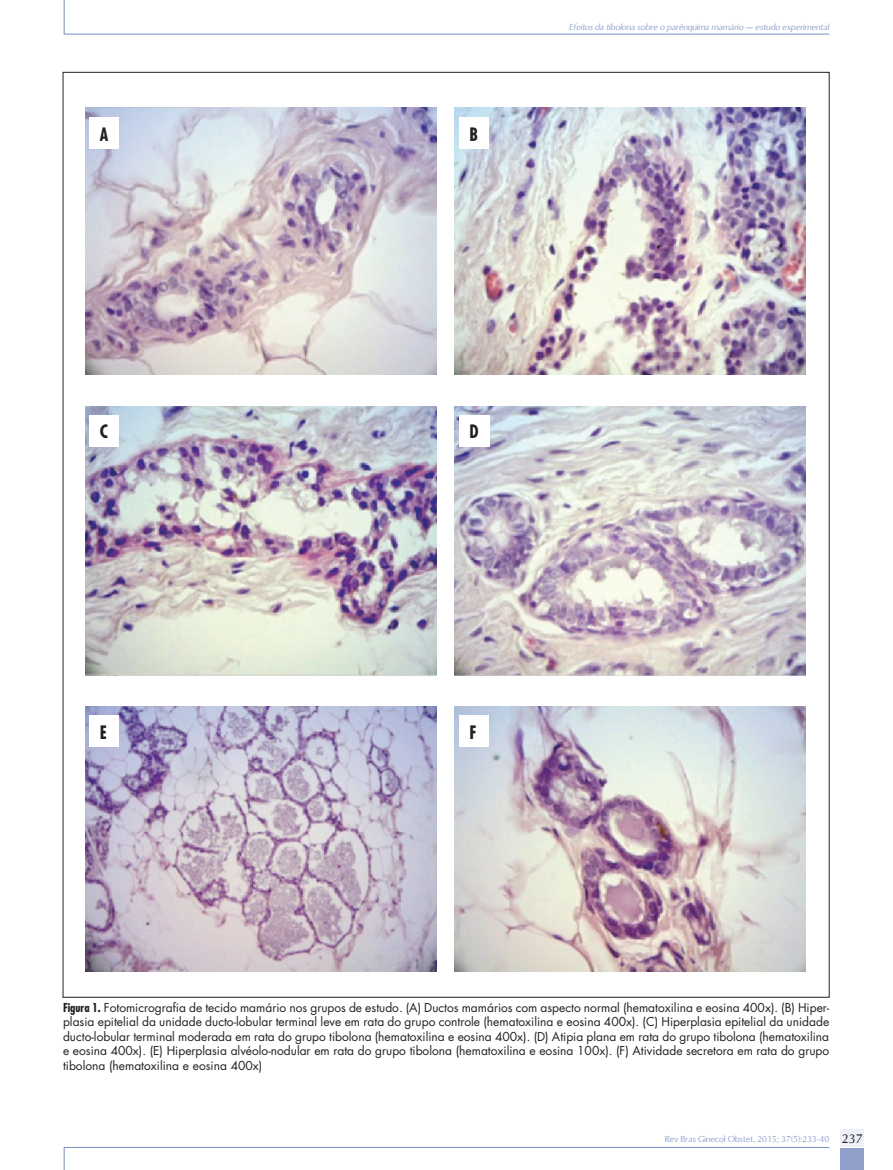
<style>
.page{position:relative;width:893px;height:1170px;background:#fff}
.page>*{position:absolute;margin:0;border:0;box-sizing:border-box;transform-origin:0 0}
.t1{font:700 condensed 18px "Futura Std";color:#231f20}
.t2{font:700 condensed 18px "Futura Std";color:#231f20;scale:.9 1}
.t3{font:700 condensed 18px "Futura Std";color:#231f20;scale:.96 1}
.t4{font:12px/14.4px "Futura Std";color:#231f20;text-align:justify}
.t5{font:italic 8.25px "Omni";color:#90a0cd}
.t6{font:8.25px "Omni";color:#90a0cd}
.s1{font-weight:700;font-stretch:condensed}
.s2{font-size:12px;color:#231f20}
</style>
<div class="page">
<svg style="left:63px;top:1147px;width:767px;height:22px"></svg>
<div style="left:840px;top:1148px;width:24px;height:21px;background:#8f9fc9"></div>
<div style="left:840px;top:1128px;width:24px;height:17px;background:#edf0f7"></div>
<svg style="left:63px;top:0;width:767px;height:35px"></svg>
<img style="left:85px;top:107px;width:352px;height:268px">
<img style="left:455px;top:107px;width:351px;height:268px">
<div style="left:89px;top:117px;width:30px;height:32px;background:#fff"></div>
<div style="left:459px;top:117px;width:30px;height:32px;background:#fff"></div>
<img style="left:85px;top:406px;width:352px;height:269px">
<img style="left:455px;top:406px;width:351px;height:269px">
<div style="left:89px;top:415px;width:30px;height:31px;background:#fff"></div>
<div style="left:459px;top:415px;width:30px;height:31px;background:#fff"></div>
<img style="left:85px;top:706px;width:352px;height:265px">
<img style="left:455px;top:706px;width:351px;height:265px">
<div style="left:89px;top:715px;width:30px;height:32px;background:#fff"></div>
<div style="left:459px;top:715px;width:30px;height:32px;background:#fff"></div>
<h1 class="t2" style="left:100px;top:123px;width:11px">A</h1>
<h1 class="t1" style="left:469px;top:123px;width:10px">B</h1>
<p class="t5" style="left:569px;top:21px;width:261px">Efeitos da tibolona sobre o parênquima mamário — estudo experimental</p>
<h1 class="t1" style="left:100px;top:420px;width:10px">C</h1>
<h1 class="t3" style="left:469px;top:420px;width:11px">D</h1>
<h1 class="t1" style="left:100px;top:720px;width:9px">E</h1>
<h1 class="t1" style="left:469px;top:720px;width:9px">F</h1>
<p class="t4" style="left:63px;top:1000px;width:768px"><span class="s1">Figura 1.</span> Fotomicrografia de tecido mamário nos grupos de estudo. (A) Ductos mamários com aspecto normal (hematoxilina e eosina 400x). (B) Hiper&shy;plasia epitelial da unidade ducto-lobular terminal leve em rata do grupo controle (hematoxilina e eosina 400x). (C) Hiperplasia epitelial da unidade ducto-lobular terminal moderada em rata do grupo tibolona (hematoxilina e eosina 400x). (D) Atipia plana em rata do grupo tibolona (hematoxilina e eosina 400x). (E) Hiperplasia alvéolo-nodular em rata do grupo tibolona (hematoxilina e eosina 100x). (F) Atividade secretora em rata do grupo tibolona (hematoxilina e eosina 400x)</p>
<p class="t6" style="left:665px;top:1133px;width:199px">Rev Bras Ginecol Obstet. 2015; 37(5):233-40 <span class="s2">237</span></p>
</div>
